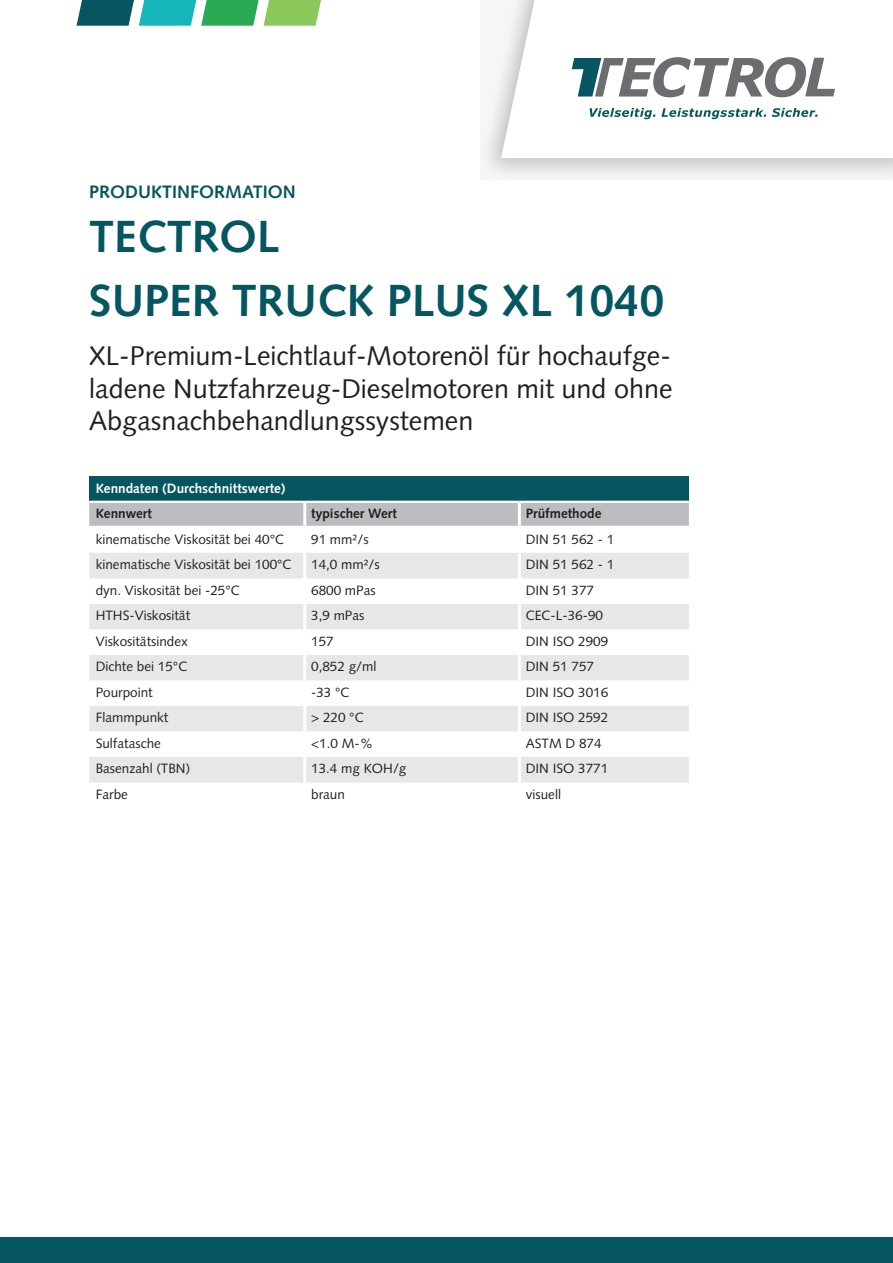
<style>
.page{position:relative;width:893px;height:1263px;background:#fff}
.page>*{position:absolute;margin:0;border:0;box-sizing:border-box;transform-origin:0 0}
.Produktname{font:700 45px "Syntax LT Std";color:#055661}
.Produktname-2{font:27px/32.4px "Syntax LT Std";color:#231f20;text-align:justify}
.Kopfzeile{font:700 18px "Syntax LT Std";color:#055661}
.ENE-Tabelle-Normal{font:13.5px "Syntax LT Std";color:#231f20}
.ENE-Tabelle-Subline{font:700 13.5px "Syntax LT Std";color:#231f20}
.ENE-Tabelle-Headline{font:700 13.5px "Syntax LT Std";color:#fff}
</style>
<div class="page">
<svg style="left:483px;top:71px;width:410px;height:107px"></svg>
<svg style="left:501px;top:0;width:392px;height:158px"></svg>
<svg style="left:590px;top:108px;width:65px;height:11px"></svg>
<svg style="left:661px;top:108px;width:105px;height:11px"></svg>
<svg style="left:772px;top:108px;width:46px;height:9px"></svg>
<svg style="left:572px;top:57px;width:263px;height:40px"></svg>
<svg style="left:77px;top:0;width:244px;height:26px;background:#53ae88"></svg>
<div style="left:0;top:1237px;width:893px;height:26px;background:#055661"></div>
<div style="left:89px;top:476px;width:600px;height:26px;background:#055661"></div>
<div style="left:89px;top:503px;width:600px;height:23px;background:#bcbdc0"></div>
<svg style="left:89px;top:553px;width:600px;height:229px;fill:#e6e7e9"></svg>
<hr style="left:89px;top:501px;width:216px;height:2px;background:#fff">
<hr style="left:305px;top:501px;width:214px;height:2px;background:#fff">
<hr style="left:303px;top:503px;width:3px;height:23px;background:#fff">
<hr style="left:519px;top:501px;width:170px;height:2px;background:#fff">
<hr style="left:518px;top:503px;width:3px;height:23px;background:#fff">
<hr style="left:303px;top:553px;width:3px;height:25px;background:#fff">
<hr style="left:518px;top:553px;width:3px;height:25px;background:#fff">
<hr style="left:303px;top:578px;width:3px;height:26px;background:#fff">
<hr style="left:518px;top:578px;width:3px;height:26px;background:#fff">
<hr style="left:303px;top:604px;width:3px;height:25px;background:#fff">
<hr style="left:518px;top:604px;width:3px;height:25px;background:#fff">
<hr style="left:303px;top:629px;width:3px;height:26px;background:#fff">
<hr style="left:518px;top:629px;width:3px;height:26px;background:#fff">
<hr style="left:303px;top:655px;width:3px;height:25px;background:#fff">
<hr style="left:518px;top:655px;width:3px;height:25px;background:#fff">
<hr style="left:303px;top:680px;width:3px;height:26px;background:#fff">
<hr style="left:518px;top:680px;width:3px;height:26px;background:#fff">
<hr style="left:303px;top:706px;width:3px;height:25px;background:#fff">
<hr style="left:518px;top:706px;width:3px;height:25px;background:#fff">
<hr style="left:303px;top:731px;width:3px;height:26px;background:#fff">
<hr style="left:518px;top:731px;width:3px;height:26px;background:#fff">
<hr style="left:303px;top:757px;width:3px;height:25px;background:#fff">
<hr style="left:518px;top:757px;width:3px;height:25px;background:#fff">
<p class="Kopfzeile" style="left:89px;top:182px;width:208px">PRODUKTINFORMATION</p>
<p class="Produktname" style="left:89px;top:211px;width:191px">TECTROL</p>
<p class="Produktname" style="left:89px;top:274px;width:577px">SUPER TRUCK PLUS XL 1040</p>
<p class="Produktname-2" style="left:89px;top:340px;width:585px">XL-Premium-Leichtlauf-Motorenöl für hochaufge&shy;ladene Nutzfahrzeug-Dieselmotoren mit und ohne Abgasnachbehandlungssystemen</p>
<p class="ENE-Tabelle-Headline" style="left:96px;top:480px;width:191px">Kenndaten (Durchschnittswerte)</p>
<p class="ENE-Tabelle-Subline" style="left:96px;top:506px;width:58px">Kennwert</p>
<p class="ENE-Tabelle-Subline" style="left:311px;top:506px;width:87px">typischer Wert</p>
<p class="ENE-Tabelle-Subline" style="left:526px;top:506px;width:77px">Prüfmethode</p>
<p class="ENE-Tabelle-Normal" style="left:96px;top:531px;width:190px">kinematische Viskosität bei 40°C</p>
<p class="ENE-Tabelle-Normal" style="left:311px;top:531px;width:59px">91 mm²/s</p>
<p class="ENE-Tabelle-Normal" style="left:526px;top:531px;width:90px">DIN 51 562 - 1</p>
<p class="ENE-Tabelle-Normal" style="left:96px;top:557px;width:197px">kinematische Viskosität bei 100°C</p>
<p class="ENE-Tabelle-Normal" style="left:311px;top:557px;width:70px">14,0 mm²/s</p>
<p class="ENE-Tabelle-Normal" style="left:526px;top:557px;width:90px">DIN 51 562 - 1</p>
<p class="ENE-Tabelle-Normal" style="left:96px;top:582px;width:146px">dyn. Viskosität bei -25°C</p>
<p class="ENE-Tabelle-Normal" style="left:311px;top:582px;width:66px">6800 mPas</p>
<p class="ENE-Tabelle-Normal" style="left:526px;top:582px;width:70px">DIN 51 377</p>
<p class="ENE-Tabelle-Normal" style="left:96px;top:608px;width:96px">HTHS-Viskosität</p>
<p class="ENE-Tabelle-Normal" style="left:311px;top:608px;width:55px">3,9 mPas</p>
<p class="ENE-Tabelle-Normal" style="left:526px;top:608px;width:79px">CEC-L-36-90</p>
<p class="ENE-Tabelle-Normal" style="left:96px;top:633px;width:94px">Viskositätsindex</p>
<p class="ENE-Tabelle-Normal" style="left:311px;top:633px;width:24px">157</p>
<p class="ENE-Tabelle-Normal" style="left:526px;top:633px;width:84px">DIN ISO 2909</p>
<p class="ENE-Tabelle-Normal" style="left:96px;top:659px;width:93px">Dichte bei 15°C</p>
<p class="ENE-Tabelle-Normal" style="left:311px;top:659px;width:67px">0,852 g/ml</p>
<p class="ENE-Tabelle-Normal" style="left:526px;top:659px;width:70px">DIN 51 757</p>
<p class="ENE-Tabelle-Normal" style="left:96px;top:684px;width:59px">Pourpoint</p>
<p class="ENE-Tabelle-Normal" style="left:311px;top:684px;width:40px">-33 °C</p>
<p class="ENE-Tabelle-Normal" style="left:526px;top:684px;width:84px">DIN ISO 3016</p>
<p class="ENE-Tabelle-Normal" style="left:96px;top:710px;width:74px">Flammpunkt</p>
<p class="ENE-Tabelle-Normal" style="left:311px;top:710px;width:54px">&gt; 220 °C</p>
<p class="ENE-Tabelle-Normal" style="left:526px;top:710px;width:84px">DIN ISO 2592</p>
<p class="ENE-Tabelle-Normal" style="left:96px;top:735px;width:67px">Sulfatasche</p>
<p class="ENE-Tabelle-Normal" style="left:311px;top:735px;width:64px">&lt;1.0 M-%</p>
<p class="ENE-Tabelle-Normal" style="left:526px;top:735px;width:77px">ASTM D 874</p>
<p class="ENE-Tabelle-Normal" style="left:96px;top:761px;width:96px">Basenzahl (TBN)</p>
<p class="ENE-Tabelle-Normal" style="left:311px;top:761px;width:97px">13.4 mg KOH/g</p>
<p class="ENE-Tabelle-Normal" style="left:526px;top:761px;width:84px">DIN ISO 3771</p>
<p class="ENE-Tabelle-Normal" style="left:96px;top:786px;width:34px">Farbe</p>
<p class="ENE-Tabelle-Normal" style="left:311px;top:786px;width:35px">braun</p>
<p class="ENE-Tabelle-Normal" style="left:526px;top:786px;width:37px">visuell</p>
</div>
